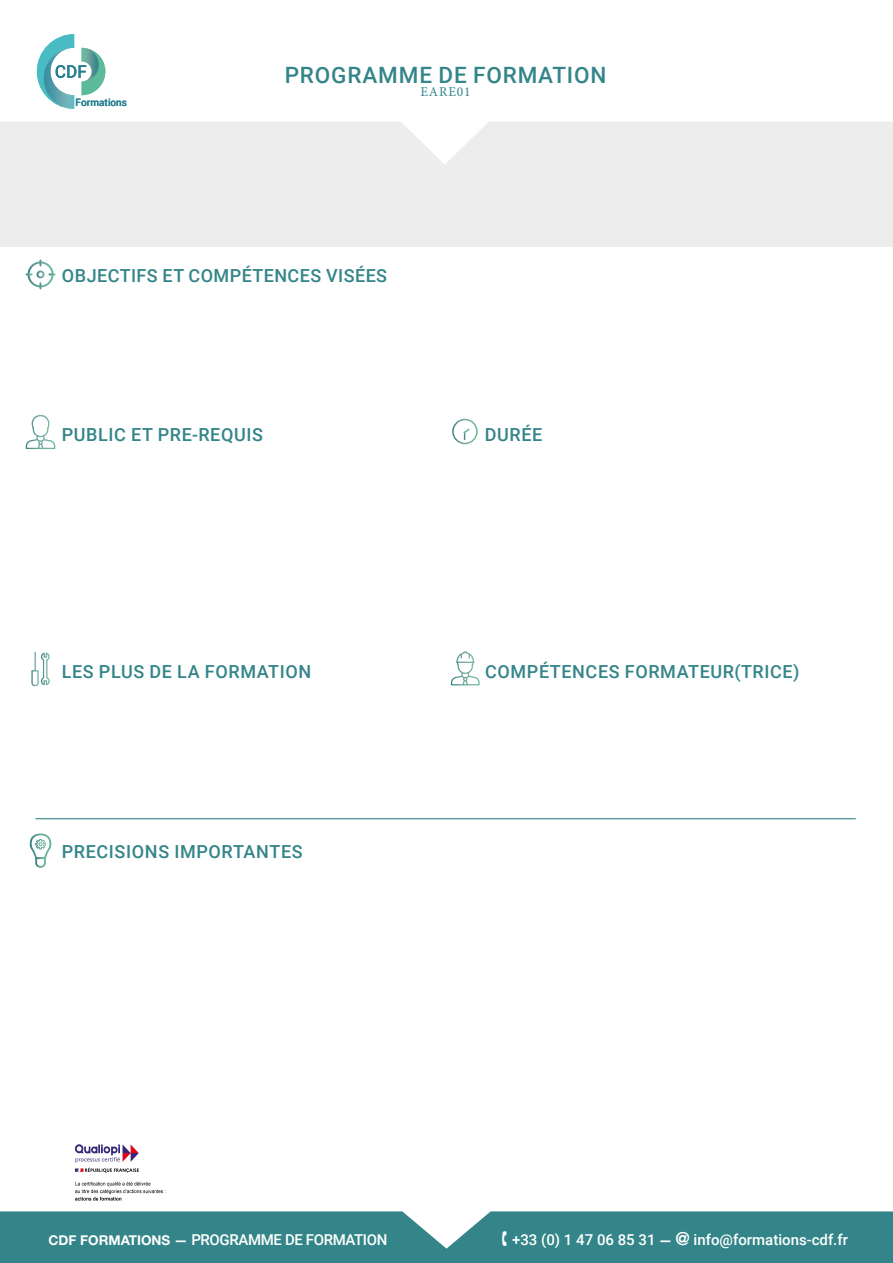
<style>
.page{position:relative;width:893px;height:1263px;background:#fff}
.page>*{position:absolute;margin:0;border:0;box-sizing:border-box;transform-origin:0 0}
.t1{font:500 22.5px "Roboto";letter-spacing:.04em;color:#348589}
.t2{font:500 18px "Roboto";letter-spacing:.035em;color:#348589}
.t3{font:500 15px "Roboto";color:#fff}
.t4{font:500 15px "Roboto";letter-spacing:-.025em;color:#fff}
.t5{font:13.5px "Minion Pro";letter-spacing:.065em;color:#348589}
.t6{font:500 10.35px "Roboto";color:#278092}
.s1{font-family:"Helvetica Neue LT Std";font-weight:700;font-size:13.5px}
.s2{font-family:"Helvetica Neue LT Std";font-weight:700;font-size:18px}
</style>
<div class="page">
<div style="left:0;top:1211px;width:893px;height:52px;background:#348589"></div>
<hr style="left:694px;top:1248px;width:154px;height:3px;background:#348589">
<div style="left:0;top:122px;width:893px;height:125px;background:#ededed"></div>
<hr style="left:36px;top:818px;width:819px;height:1px;background:#348589">
<div style="left:452px;top:419px;width:26px;height:25px;border:2px solid #fff;border-radius:50%"></div>
<svg style="left:463px;top:428px;width:7px;height:12px"></svg>
<svg style="left:451px;top:651px;width:29px;height:34px"></svg>
<svg style="left:29px;top:833px;width:23px;height:35px"></svg>
<svg style="left:31px;top:652px;width:19px;height:34px"></svg>
<svg style="left:26px;top:415px;width:29px;height:34px"></svg>
<svg style="left:26px;top:260px;width:29px;height:29px"></svg>
<svg style="left:37px;top:34px;width:68px;height:75px"></svg>
<img style="left:74px;top:1144px;width:92px;height:57px">
<svg style="left:502px;top:1231px;width:5px;height:15px"></svg>
<p class="t6" style="left:76px;top:95px;width:53px">Formations</p>
<p class="t1" style="left:285px;top:59px;width:323px">PROGRAMME DE FORMATION</p>
<p class="t5" style="left:420px;top:83px;width:52px">EARE01</p>
<p class="t2" style="left:62px;top:263px;width:327px">OBJECTIFS ET COMPÉTENCES VISÉES</p>
<p class="t2" style="left:62px;top:421px;width:203px">PUBLIC ET PRE-REQUIS</p>
<p class="t2" style="left:485px;top:421px;width:59px">DURÉE</p>
<p class="t2" style="left:62px;top:659px;width:251px">LES PLUS DE LA FORMATION</p>
<p class="t2" style="left:485px;top:659px;width:316px">COMPÉTENCES FORMATEUR(TRICE)</p>
<p class="t2" style="left:62px;top:839px;width:243px">PRECISIONS IMPORTANTES</p>
<p class="t4" style="left:48px;top:1229px;width:340px"><span class="s1">CDF FORMATIONS —</span> PROGRAMME DE FORMATION</p>
<p class="t3" style="left:512px;top:1229px;width:338px">+33 (0) 1 47 06 85 31 <span class="s1">—</span> <span class="s2">@</span> info@formations-cdf.fr</p>
</div>
